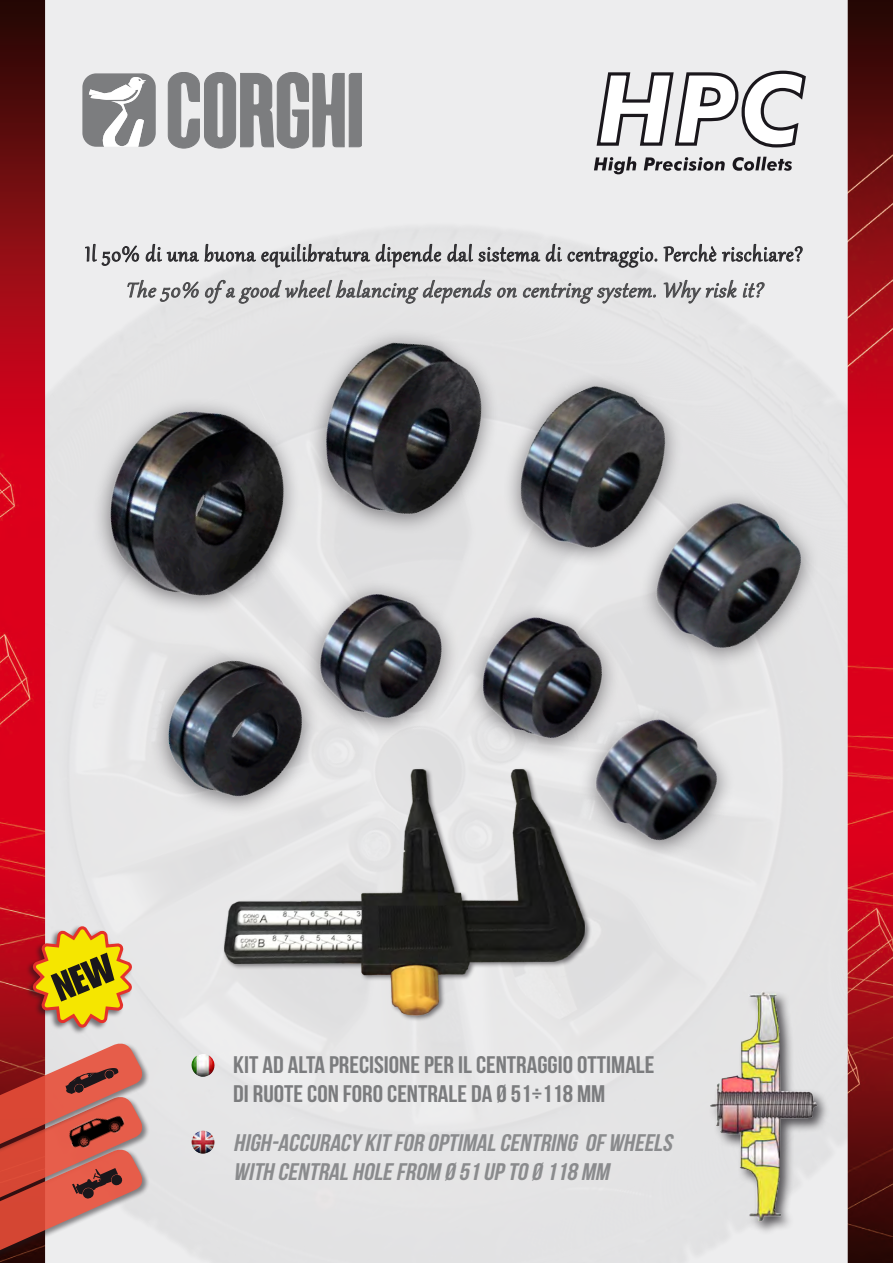
<style>
.page{position:relative;width:893px;height:1263px;background:#fff}
.page>*{position:absolute;margin:0;border:0;box-sizing:border-box;transform-origin:0 0}
.rientro{font:24.9px "Gabriola";letter-spacing:.04em;color:#2d2c2f;scale:.96 1}
.rientro-2{font:italic 24.9px "Gabriola";color:#4c4c4e;scale:.96 1}
.t1{font:700 24px/28.8px "Bebas Neue";color:#7b7c7e;scale:1.09 1}
.t2{font:italic 700 24px/28.8px "Bebas Neue";color:#8a8b8d;scale:1.09 1}
</style>
<div class="page">
<img style="left:0;top:0;width:893px;height:157px">
<svg style="left:168px;top:72px;width:194px;height:76px;background:#9b9c9e"></svg>
<svg style="left:82px;top:73px;width:74px;height:74px"></svg>
<img style="left:0;top:157px;width:893px;height:1106px">
<div style="left:708px;top:989px;width:123px;height:247px;background:#1a171c;opacity:.71"></div>
<img style="left:646px;top:985px;width:238px;height:240px">
<svg style="left:595px;top:69px;width:213px;height:80px"></svg>
<svg style="left:594px;top:157px;width:198px;height:17px;background:#a4a3a5"></svg>
<img style="left:163px;top:769px;width:436px;height:250px">
<div style="left:25px;top:925px;width:108px;height:109px;background:#1a171c;opacity:.55"></div>
<div style="left:0;top:1148px;width:150px;height:115px;background:#e2e2e3"></div>
<svg style="left:0;top:1040px;width:147px;height:223px"></svg>
<svg style="left:85px;top:244px;width:54px;height:22px"></svg>
<svg style="left:146px;top:244px;width:53px;height:18px"></svg>
<svg style="left:205px;top:244px;width:165px;height:23px;background:#bbbbbd"></svg>
<svg style="left:376px;top:244px;width:65px;height:23px"></svg>
<svg style="left:448px;top:244px;width:25px;height:18px"></svg>
<svg style="left:479px;top:244px;width:61px;height:18px"></svg>
<svg style="left:546px;top:244px;width:16px;height:18px"></svg>
<svg style="left:568px;top:244px;width:89px;height:23px;background:#b9b9bb"></svg>
<svg style="left:664px;top:244px;width:52px;height:18px"></svg>
<svg style="left:722px;top:244px;width:80px;height:18px"></svg>
<svg style="left:128px;top:280px;width:71px;height:22px;background:#c3c3c4"></svg>
<svg style="left:205px;top:280px;width:286px;height:23px;background:#c0c0c1"></svg>
<svg style="left:497px;top:288px;width:20px;height:10px"></svg>
<svg style="left:523px;top:282px;width:133px;height:21px;background:#bebebf"></svg>
<svg style="left:664px;top:280px;width:72px;height:23px;background:#c1c1c2"></svg>
<svg style="left:743px;top:282px;width:21px;height:16px"></svg>
<img style="left:191px;top:1054px;width:24px;height:23px">
<img style="left:191px;top:1131px;width:24px;height:23px">
<svg style="left:30px;top:924px;width:105px;height:105px;background:#e2b63f"></svg>
<p class="rientro" style="left:85px;top:238px;width:749px">Il 50% di una buona equilibratura dipende dal sistema di centraggio. Perchè rischiare?</p>
<p class="rientro-2" style="left:126px;top:274px;width:674px">The50% of agoodwheelbalancingdependsoncentringsystem.Whyriskit?</p>
<p class="t1" style="left:233px;top:1050px;width:388px">KIT AD ALTA PRECISIONE PER IL CENTRAGGIO OTTIMALE<br>DI RUOTE CON FORO CENTRALE DA Ø 51÷118 MM</p>
<p class="t2" style="left:233px;top:1128px;width:409px">HIGH-ACCURACY KIT FOR OPTIMALCENTRING OFWHEELS<br>WITH CENTRALHOLE FROM Ø 51 UP TO Ø 118 MM</p>
</div>
